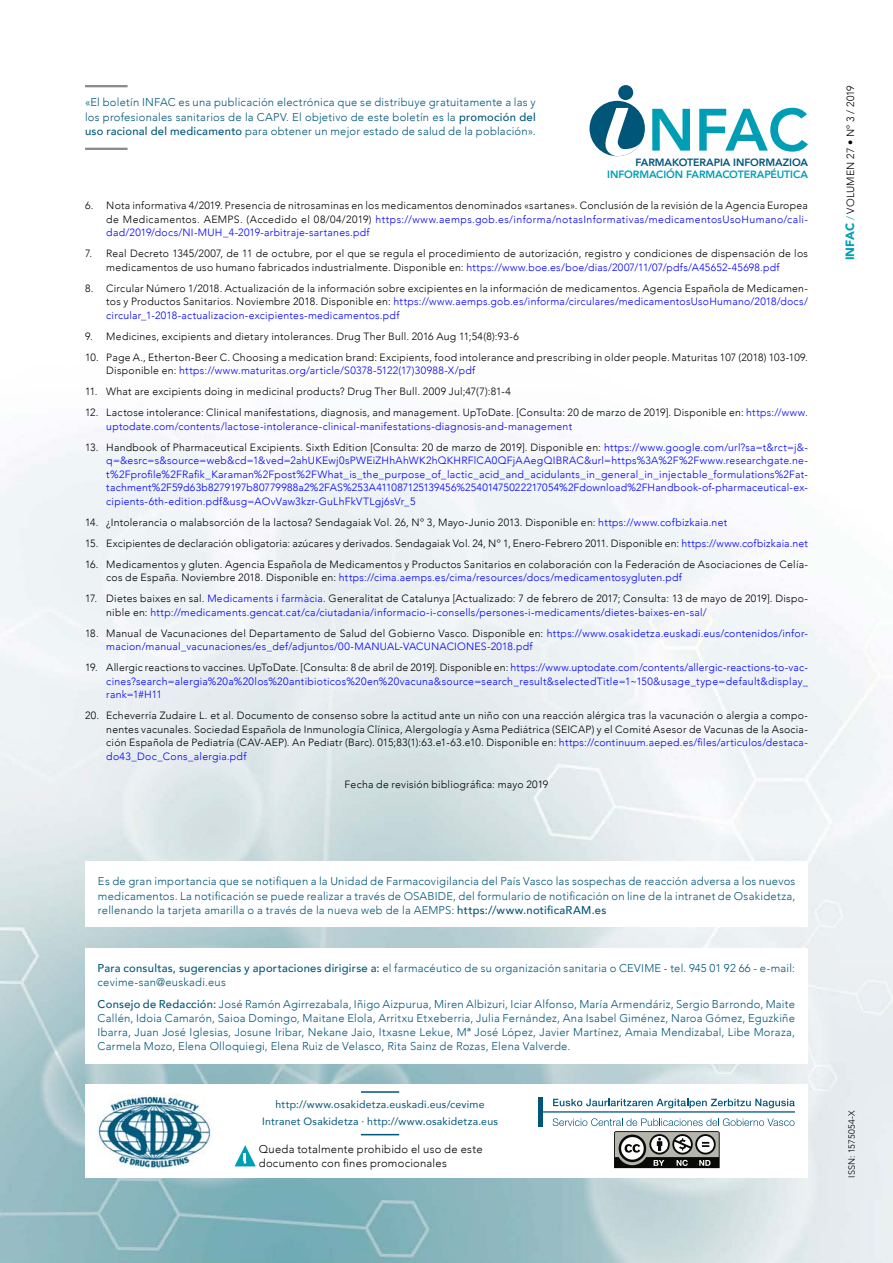
<style>
.page{position:relative;width:893px;height:1263px;background:#fff}
.page>*{position:absolute;margin:0;border:0;box-sizing:border-box;transform-origin:0 0}
.Texto_general{font:300 11.25px/14.2px "Avenir";letter-spacing:.02em;color:#005679;text-align:justify}
.Texto_general-2{font:300 11.25px/14.2px "Avenir";letter-spacing:.02em;color:#000}
.Texto_bibliografia{font:300 10.5px/13.5px "Avenir";letter-spacing:.025em;color:#000}
.Texto_bibliografia-2{font:300 10.5px/13.5px "Avenir";letter-spacing:.025em;color:#00f;text-align:justify}
.Texto_general-3{font:10.5px "Avenir";letter-spacing:.025em;color:#005679}
.t1{font:800 10.5px "Avenir";letter-spacing:-.01em;color:#009eb5}
.t2{font:800 10.5px "Avenir";letter-spacing:-.01em;color:#005679}
.Texto_general-4{font:300 9px "Avenir";letter-spacing:.02em;color:#000}
.s1{font-weight:500}
.s2{color:#00f}
.s3{color:#000}
.s4{font-weight:900;font-size:12px;color:#009eb5}
.s5{color:#009eb5}
</style>
<div class="page">
<div style="left:589px;top:101px;width:56px;height:55px;background:#005679;border-radius:50%"></div>
<svg style="left:604px;top:108px;width:41px;height:48px"></svg>
<div style="left:618px;top:85px;width:15px;height:15px;background:#005679;border-radius:50%"></div>
<svg style="left:652px;top:109px;width:38px;height:42px"></svg>
<svg style="left:699px;top:108px;width:109px;height:44px"></svg>
<hr style="left:85px;top:85px;width:43px;height:2px;background:#898989">
<hr style="left:85px;top:148px;width:43px;height:2px;background:#898989">
<hr style="left:361px;top:1091px;width:38px;height:2px;background:#005679">
<hr style="left:361px;top:1134px;width:38px;height:1px;background:#005679">
<img style="left:98px;top:1094px;width:113px;height:74px">
<svg style="left:553px;top:1099px;width:242px;height:9px"></svg>
<hr style="left:539px;top:1097px;width:4px;height:30px;background:#005679">
<hr style="left:539px;top:1111px;width:256px;height:1px;background:#005679">
<svg style="left:235px;top:1145px;width:21px;height:21px"></svg>
<svg style="left:553px;top:1118px;width:241px;height:51px"></svg>
<p class="Texto_general" style="left:85px;top:95px;width:452px">«El boletín INFAC es una publicación electrónica que se distribuye gratuitamente a las y los profesionales sanitarios de la CAPV. El objetivo de este boletín es la <span class="s1">promoción del uso racional del medicamento</span> para obtener un mejor estado de salud de la población».</p>
<p class="t2" style="left:635px;top:154px;width:174px">FARMAKOTERAPIA INFORMAZIOA</p>
<p class="t1" style="left:607px;top:167px;width:202px">INFORMACIÓN FARMACOTERAPÉUTICA</p>
<p class="Texto_bibliografia" style="left:106px;top:199px;width:703px;text-align:justify;text-indent:-21px">6. Nota informativa 4/2019. Presencia de nitrosaminas en los medicamentos denominados «sartanes». Conclusión de la revisión de la Agencia Europea de Medicamentos. AEMPS. (Accedido el 08/04/2019) <span class="s2">https://www.aemps.gob.es/informa/notasInformativas/medicamentosUsoHumano/cali&shy;dad/2019/docs/NI-MUH_4-2019-arbitraje-sartanes.pdf</span></p>
<p class="Texto_bibliografia" style="left:106px;top:247px;width:703px;text-indent:-21px">7. Real Decreto 1345/2007, de 11 de octubre, por el que se regula el procedimiento de autorización, registro y condiciones de dispensación de los medicamentos de uso humano fabricados industrialmente. Disponible en: <span class="s2">https://www.boe.es/boe/dias/2007/11/07/pdfs/A45652-45698.pdf</span></p>
<p class="Texto_bibliografia" style="left:106px;top:281px;width:703px;text-align:justify;text-indent:-21px">8. Circular Número 1/2018. Actualización de la información sobre excipientes en la información de medicamentos. Agencia Española de Medicamen&shy;tos y Productos Sanitarios. Noviembre 2018. Disponible en: <span class="s2">https://www.aemps.gob.es/informa/circulares/medicamentosUsoHumano/2018/docs/ circular_1-2018-actualizacion-excipientes-medicamentos.pdf</span></p>
<p class="Texto_bibliografia" style="left:85px;top:329px;width:435px">9. Medicines, excipients and dietary intolerances. Drug Ther Bull. 2016 Aug 11;54(8):93-6</p>
<p class="Texto_bibliografia" style="left:106px;top:350px;width:703px;text-indent:-21px">10. Page A., Etherton-Beer C. Choosing a medication brand: Excipients, food intolerance and prescribing in older people. Maturitas 107 (2018) 103-109.<br>Disponible en: <span class="s2">https://www.maturitas.org/article/S0378-5122(17)30988-X/pdf</span></p>
<p class="Texto_bibliografia" style="left:85px;top:385px;width:427px">11. What are excipients doing in medicinal products? Drug Ther Bull. 2009 Jul;47(7):81-4</p>
<p class="Texto_bibliografia" style="left:106px;top:406px;width:703px;text-indent:-21px">12. Lactose intolerance: Clinical manifestations, diagnosis, and management. UpToDate. [Consulta: 20 de marzo de 2019]. Disponible en: <span class="s2">https://www. uptodate.com/contents/lactose-intolerance-clinical-manifestations-diagnosis-and-management</span></p>
<p class="Texto_bibliografia-2" style="left:106px;top:440px;width:703px;text-indent:-21px"><span class="s3">13. Handbook of Pharmaceutical Excipients. Sixth Edition [Consulta: 20 de marzo de 2019]. Disponible en:</span> https://www.google.com/url?sa=t&amp;rct=j&amp;- q=&amp;esrc=s&amp;source=web&amp;cd=1&amp;ved=2ahUKEwj0sPWEiZHhAhWK2hQKHRFlCA0QFjAAegQIBRAC&amp;url=https%3A%2F%2Fwww.researchgate.ne&shy;t%2Fprofile%2FRafik_Karaman%2Fpost%2FWhat_is_the_purpose_of_lactic_acid_and_acidulants_in_general_in_injectable_formulations%2Fat&shy;tachment%2F59d63b8279197b80779988a2%2FAS%253A411087125139456%25401475022217054%2Fdownload%2FHandbook-of-pharmaceutical-ex&shy;cipients-6th-edition.pdf&amp;usg=AOvVaw3kzr-GuLhFkVTLgj6sVr_5</p>
<p class="Texto_bibliografia" style="left:85px;top:515px;width:644px">14. ¿Intolerancia o malabsorción de la lactosa? Sendagaiak Vol. 26, Nº 3, Mayo-Junio 2013. Disponible en: <span class="s2">https://www.cofbizkaia.net</span></p>
<p class="Texto_bibliografia" style="left:85px;top:536px;width:724px">15. Excipientes de declaración obligatoria: azúcares y derivados. Sendagaiak Vol. 24, Nº 1, Enero-Febrero 2011. Disponible en: <span class="s2">https://www.cofbizkaia.net</span></p>
<p class="Texto_bibliografia" style="left:106px;top:557px;width:703px;text-indent:-21px">16. Medicamentos y gluten. Agencia Española de Medicamentos y Productos Sanitarios en colaboración con la Federación de Asociaciones de Celía&shy;cos de España. Noviembre 2018. Disponible en: <span class="s2">https://cima.aemps.es/cima/resources/docs/medicamentosygluten.pdf</span></p>
<p class="Texto_bibliografia-2" style="left:106px;top:592px;width:703px;text-indent:-21px"><span class="s3">17. Dietes baixes en sal.</span> Medicaments i farmàcia<span class="s3">. Generalitat de Catalunya [Actualizado: 7 de febrero de 2017; Consulta: 13 de mayo de 2019]. Dispo&shy;nible en:</span> http://medicaments.gencat.cat/ca/ciutadania/informacio-i-consells/persones-i-medicaments/dietes-baixes-en-sal/</p>
<p class="Texto_bibliografia-2" style="left:106px;top:626px;width:703px;text-indent:-21px"><span class="s3">18. Manual de Vacunaciones del Departamento de Salud del Gobierno Vasco. Disponible en:</span> https://www.osakidetza.euskadi.eus/contenidos/infor&shy;macion/manual_vacunaciones/es_def/adjuntos/00-MANUAL-VACUNACIONES-2018.pdf</p>
<p class="Texto_bibliografia-2" style="left:106px;top:661px;width:703px;text-indent:-21px"><span class="s3">19. Allergic reactions to vaccines. UpToDate. [Consulta: 8 de abril de 2019]. Disponible en:</span> https://www.uptodate.com/contents/allergic-reactions-to-vac&shy;cines?search=alergia%20a%20los%20antibioticos%20en%20vacuna&amp;source=search_result&amp;selectedTitle=1~150&amp;usage_type=default&amp;display_ rank=1#H11</p>
<p class="Texto_bibliografia" style="left:106px;top:709px;width:703px;text-align:justify;text-indent:-21px">20. Echeverría Zudaire L. et al. Documento de consenso sobre la actitud ante un niño con una reacción alérgica tras la vacunación o alergia a compo&shy;nentes vacunales. Sociedad Española de Inmunología Clínica, Alergología y Asma Pediátrica (SEICAP) y el Comité Asesor de Vacunas de la Asocia&shy;ción Española de Pediatría (CAV-AEP). An Pediatr (Barc). 015;83(1):63.e1-63.e10. Disponible en: <span class="s2">https://continuum.aeped.es/files/articulos/destaca&shy;do43_Doc_Cons_alergia.pdf</span></p>
<p class="Texto_bibliografia" style="left:345px;top:778px;width:205px">Fecha de revisión bibliográfica: mayo 2019</p>
<p class="Texto_general" style="left:98px;top:874px;width:699px">Es de gran importancia que se notifiquen a la Unidad de Farmacovigilancia del País Vasco las sospechas de reacción adversa a los nuevos medicamentos. La notificación se puede realizar a través de OSABIDE, del formulario de notificación on line de la intranet de Osakidetza, rellenando la tarjeta amarilla o a través de la nueva web de la AEMPS: <span class="s1">https://www.notificaRAM.es</span></p>
<p class="Texto_general" style="left:98px;top:961px;width:699px"><span class="s1">Para consultas, sugerencias y aportaciones dirigirse a:</span> el farmacéutico de su organización sanitaria o CEVIME - tel. 945 01 92 66 - e-mail: cevime-san@euskadi.eus</p>
<p class="Texto_general" style="left:98px;top:997px;width:699px"><span class="s1">Consejo de Redacción:</span> José Ramón Agirrezabala, Iñigo Aizpurua, Miren Albizuri, Iciar Alfonso, María Armendáriz, Sergio Barrondo, Maite Callén, Idoia Camarón, Saioa Domingo, Maitane Elola, Arritxu Etxeberria, Julia Fernández, Ana Isabel Giménez, Naroa Gómez, Eguzkiñe Ibarra, Juan José Iglesias, Josune Iribar, Nekane Jaio, Itxasne Lekue, Mª José López, Javier Martínez, Amaia Mendizabal, Libe Moraza, Carmela Mozo, Elena Olloquiegi, Elena Ruiz de Velasco, Rita Sainz de Rozas, Elena Valverde.</p>
<p class="Texto_general-3" style="left:276px;top:1095px;width:211px">http://www.osakidetza.euskadi.eus/cevime</p>
<p class="Texto_general-3" style="left:262px;top:1113px;width:237px">Intranet Osakidetza · http://www.osakidetza.eus</p>
<p class="Texto_general-2" style="left:259px;top:1142px;width:225px">Queda totalmente prohibido el uso de este documento con fines promocionales</p>
<p class="Texto_bibliografia" style="left:844px;top:260px;width:177px;rotate:-90deg"><span class="s4">INFAC</span> <span class="s5">/</span> VOLUMEN 27 • Nº 3 / 2019</p>
<p class="Texto_general-4" style="left:846px;top:1178px;width:69px;rotate:-90deg">ISSN: 1575054-X</p>
</div>
